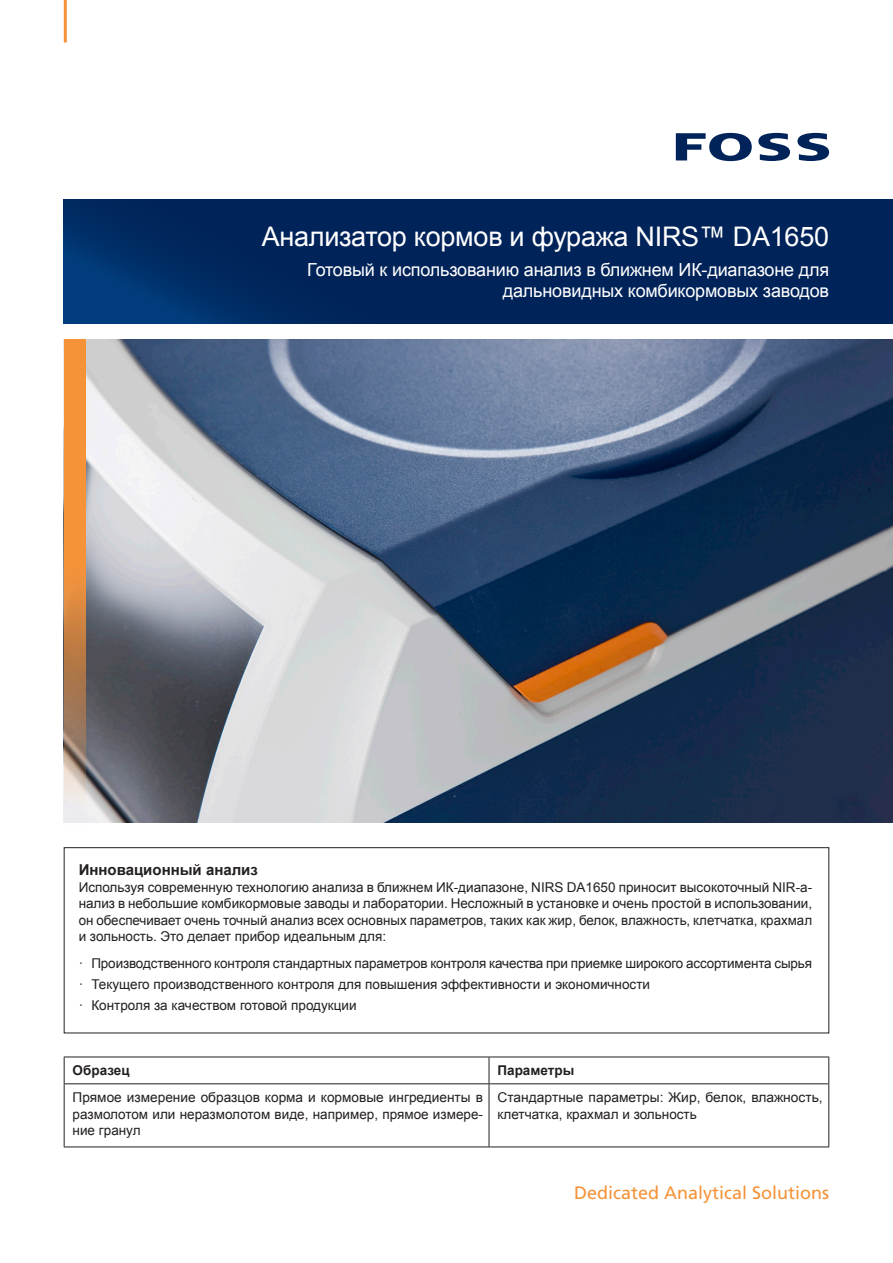
<style>
.page{position:relative;width:893px;height:1263px;background:#fff}
.page>*{position:absolute;margin:0;border:0;box-sizing:border-box;transform-origin:0 0}
.Head_Instrument_name{font:27px "Arial";letter-spacing:-.01em;color:#fff}
.Head_Instrument_name-2{font:18px/21px "Arial";letter-spacing:-.01em;color:#fff;text-align:right}
.t1{font:18px "Frutiger";color:#f69238}
.Brød{font:700 15px "Arial";color:#231f20}
.Brød-2{font:13.5px/16.5px "Arial";color:#231f20;text-align:justify}
.Brød-3{font:700 13.5px "Arial";color:#231f20}
</style>
<div class="page">
<hr style="left:64px;top:0;width:3px;height:43px;background:#f69238">
<svg style="left:676px;top:133px;width:76px;height:28px"></svg>
<svg style="left:758px;top:133px;width:32px;height:28px"></svg>
<svg style="left:797px;top:133px;width:32px;height:28px"></svg>
<img style="left:85px;top:339px;width:808px;height:484px">
<svg style="left:64px;top:200px;width:829px;height:123px;background:#00255c"></svg>
<svg style="left:64px;top:339px;width:21px;height:484px;background:#db9354"></svg>
<svg style="left:65px;top:1057px;width:763px;height:89px"></svg>
<hr style="left:64px;top:1056px;width:425px;height:1px;background:#231f20">
<svg style="left:64px;top:1057px;width:1px;height:26px"></svg>
<hr style="left:489px;top:1056px;width:340px;height:1px;background:#231f20">
<svg style="left:489px;top:1057px;width:1px;height:26px"></svg>
<svg style="left:828px;top:1057px;width:1px;height:26px"></svg>
<hr style="left:489px;top:1083px;width:340px;height:1px;background:#231f20">
<hr style="left:828px;top:1084px;width:1px;height:62px;background:#231f20">
<hr style="left:489px;top:1146px;width:340px;height:1px;background:#231f20">
<hr style="left:64px;top:1083px;width:425px;height:1px;background:#231f20">
<hr style="left:64px;top:1084px;width:1px;height:62px;background:#231f20">
<hr style="left:489px;top:1084px;width:1px;height:62px;background:#231f20">
<hr style="left:64px;top:1146px;width:425px;height:1px;background:#231f20">
<div style="left:64px;top:847px;width:765px;height:186px;border:1px solid #231f20"></div>
<p class="Head_Instrument_name" style="left:262px;top:219px;width:569px">Анализатор кормов и фуража NIRS™ DA1650</p>
<p class="Head_Instrument_name-2" style="left:307px;top:259px;width:523px">Готовый к использованию анализ в ближнем ИК-диапазоне для дальновидных комбикормовых заводов</p>
<p class="Brød" style="left:79px;top:860px;width:181px">Инновационный анализ</p>
<p class="Brød-2" style="left:79px;top:879px;width:735px">Используя современную технологию анализа в ближнем ИК-диапазоне, NIRS DA1650 приносит высокоточный NIR-а&shy;нализ в небольшие комбикормовые заводы и лаборатории. Несложный в установке и очень простой в использовании, он обеспечивает очень точный анализ всех основных параметров, таких как жир, белок, влажность, клетчатка, крахмал и зольность. Это делает прибор идеальным для:</p>
<p class="Brød-2" style="left:79px;top:955px;width:735px">· Производственного контроля стандартных параметров контроля качества при приемке широкого ассортимента сырья</p>
<p class="Brød-2" style="left:79px;top:976px;width:573px">· Текущего производственного контроля для повышения эффективности и экономичности</p>
<p class="Brød-2" style="left:79px;top:997px;width:279px">· Контроля за качеством готовой продукции</p>
<p class="Brød-3" style="left:73px;top:1061px;width:59px">Образец</p>
<p class="Brød-3" style="left:497px;top:1061px;width:78px">Параметры</p>
<p class="Brød-2" style="left:73px;top:1089px;width:412px">Прямое измерение образцов корма и кормовые ингредиенты в размолотом или неразмолотом виде, например, прямое измере&shy;ние гранул</p>
<p class="Brød-2" style="left:497px;top:1089px;width:327px">Стандартные параметры: Жир, белок, влажность, клетчатка, крахмал и зольность</p>
<p class="t1" style="left:574px;top:1182px;width:257px">Dedicated Analytical Solutions</p>
</div>
